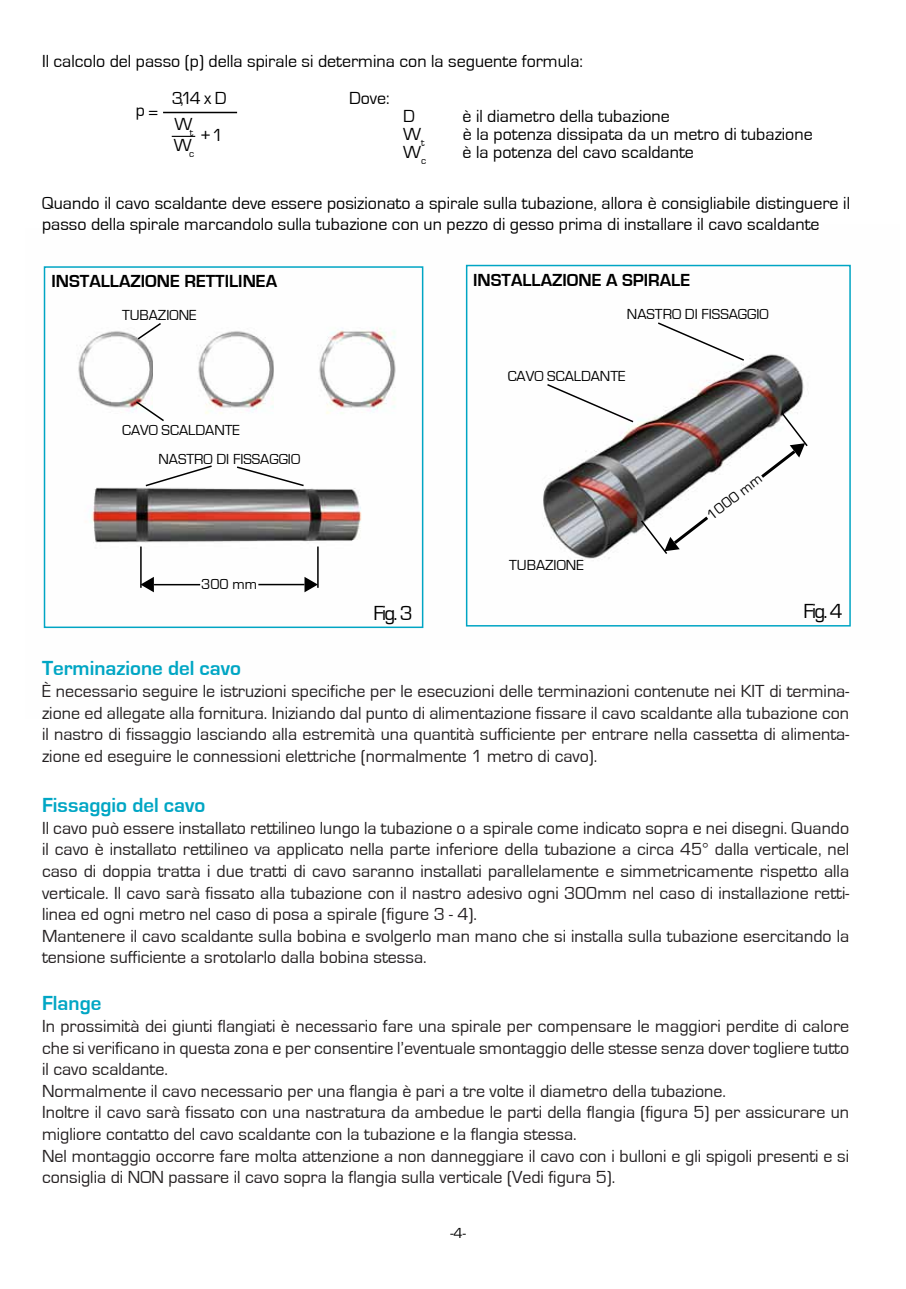
<style>
.page{position:relative;width:906px;height:1289px;background:#fff}
.page>*{position:absolute;margin:0;border:0;box-sizing:border-box;transform-origin:0 0}
.t1{font:700 21px "Eurostile";color:#00a6c4}
.t2{font:21px "Eurostile";letter-spacing:-.075em;color:#000}
.t3{font:18px/21.6px "Eurostile";color:#231f20}
.t4{font:18px/21.6px "Eurostile";color:#000}
.t5{font:700 18px "Eurostile";color:#000}
.t6{font:15px/29.4px "Eurostile";color:#000}
</style>
<div class="page">
<img style="left:465px;top:264px;width:386px;height:363px">
<img style="left:43px;top:266px;width:381px;height:363px">
<img style="left:43px;top:310px;width:110px;height:117px">
<img style="left:153px;top:310px;width:121px;height:117px">
<img style="left:274px;top:310px;width:150px;height:117px">
<div style="left:44px;top:266px;width:379px;height:362px;border:2px solid #00a5c4"></div>
<div style="left:466px;top:265px;width:385px;height:361px;border:2px solid #00a5c4"></div>
<svg style="left:136px;top:321px;width:27px;height:20px"></svg>
<svg style="left:134px;top:400px;width:32px;height:22px"></svg>
<svg style="left:144px;top:464px;width:69px;height:23px"></svg>
<svg style="left:235px;top:465px;width:70px;height:22px"></svg>
<svg style="left:656px;top:321px;width:89px;height:41px"></svg>
<svg style="left:545px;top:383px;width:90px;height:40px"></svg>
<svg style="left:140px;top:577px;width:14px;height:15px"></svg>
<hr style="left:140px;top:546px;width:2px;height:42px;background:#000">
<hr style="left:317px;top:546px;width:2px;height:42px;background:#000">
<svg style="left:304px;top:577px;width:14px;height:15px"></svg>
<hr style="left:154px;top:584px;width:46px;height:1px;background:#000">
<hr style="left:258px;top:584px;width:46px;height:1px;background:#000">
<svg style="left:639px;top:513px;width:72px;height:42px"></svg>
<svg style="left:758px;top:411px;width:51px;height:70px"></svg>
<hr style="left:163px;top:112px;width:74px;height:1px;background:#000">
<svg style="left:172px;top:136px;width:23px;height:1px"></svg>
<p class="t4" style="left:42px;top:51px;width:542px">Il calcolo del passo (p) della spirale si determina con la seguente formula:</p>
<p class="t4" style="left:136px;top:101px;width:24px">p =</p>
<p class="t4" style="left:172px;top:86px;width:56px;line-height:25.7px">3,14 x D<br>W<sub>t</sub></p>
<p class="t4" style="left:174px;top:135px;width:22px">W<sub>c</sub></p>
<p class="t4" style="left:200px;top:125px;width:24px">+ 1</p>
<p class="t4" style="left:349px;top:88px;width:42px">Dove:</p>
<p class="t4" style="left:403px;top:106px;width:13px">D</p>
<p class="t4" style="left:462px;top:106px;width:209px">è il diametro della tubazione</p>
<p class="t4" style="left:403px;top:124px;width:23px">W<sub>t</sub></p>
<p class="t4" style="left:463px;top:124px;width:351px">è la potenza dissipata da un metro di tubazione</p>
<p class="t4" style="left:403px;top:142px;width:25px">W<sub>c</sub></p>
<p class="t4" style="left:462px;top:142px;width:233px">è la potenza del cavo scaldante</p>
<p class="t4" style="left:42px;top:192px;width:809px">Quando il cavo scaldante deve essere posizionato a spirale sulla tubazione, allora è consigliabile distinguere il passo della spirale marcandolo sulla tubazione con un pezzo di gesso prima di installare il cavo scaldante</p>
<p class="t5" style="left:51px;top:271px;width:227px">INSTALLAZIONE RETTILINEA</p>
<p class="t5" style="left:473px;top:270px;width:218px">INSTALLAZIONE A SPIRALE</p>
<p class="t6" style="left:627px;top:300px;width:143px">NASTRO DI FISSAGGIO</p>
<p class="t6" style="left:122px;top:301px;width:76px">TUBAZIONE</p>
<p class="t6" style="left:158px;top:415px;width:143px;text-indent:-36px">CAVO SCALDANTE<br>NASTRO DI FISSAGGIO</p>
<p class="t6" style="left:201px;top:569px;width:58px">300 mm</p>
<p class="t6" style="left:508px;top:361px;width:119px">CAVO SCALDANTE</p>
<p class="t6" style="left:509px;top:551px;width:76px">TUBAZIONE</p>
<p class="t6" style="left:700px;top:505px;width:67px;rotate:-37deg">1000 mm</p>
<p class="t2" style="left:373px;top:601px;width:41px">Fig. 3</p>
<p class="t2" style="left:803px;top:600px;width:41px">Fig. 4</p>
<p class="t1" style="left:42px;top:657px;width:200px">Terminazione del cavo</p>
<p class="t3" style="left:42px;top:680px;width:808px;text-align:justify">È necessario seguire le istruzioni specifiche per le esecuzioni delle terminazioni contenute nei KIT di termina&shy;zione ed allegate alla fornitura. Iniziando dal punto di alimentazione fissare il cavo scaldante alla tubazione con il nastro di fissaggio lasciando alla estremità una quantità sufficiente per entrare nella cassetta di alimenta&shy;zione ed eseguire le connessioni elettriche (normalmente 1 metro di cavo).</p>
<p class="t1" style="left:42px;top:793px;width:165px">Fissaggio del cavo</p>
<p class="t3" style="left:42px;top:817px;width:808px">Il cavo può essere installato rettilineo lungo la tubazione o a spirale come indicato sopra e nei disegni. Quando il cavo è installato rettilineo va applicato nella parte inferiore della tubazione a circa 45° dalla verticale, nel caso di doppia tratta i due tratti di cavo saranno installati parallelamente e simmetricamente rispetto alla verticale. Il cavo sarà fissato alla tubazione con il nastro adesivo ogni 300mm nel caso di installazione retti&shy;linea ed ogni metro nel caso di posa a spirale (figure 3 - 4).<br>Mantenere il cavo scaldante sulla bobina e svolgerlo man mano che si installa sulla tubazione esercitando la tensione sufficiente a srotolarlo dalla bobina stessa.</p>
<p class="t1" style="left:42px;top:991px;width:61px">Flange</p>
<p class="t3" style="left:42px;top:1015px;width:808px">In prossimità dei giunti flangiati è necessario fare una spirale per compensare le maggiori perdite di calore che si verificano in questa zona e per consentire l’eventuale smontaggio delle stesse senza dover togliere tutto il cavo scaldante.<br>Normalmente il cavo necessario per una flangia è pari a tre volte il diametro della tubazione.<br>Inoltre il cavo sarà fissato con una nastratura da ambedue le parti della flangia (figura 5) per assicurare un migliore contatto del cavo scaldante con la tubazione e la flangia stessa.<br>Nel montaggio occorre fare molta attenzione a non danneggiare il cavo con i bulloni e gli spigoli presenti e si consiglia di NON passare il cavo sopra la flangia sulla verticale (Vedi figura 5).</p>
<p class="t6" style="left:450px;top:1218px;width:17px">-4-</p>
</div>
